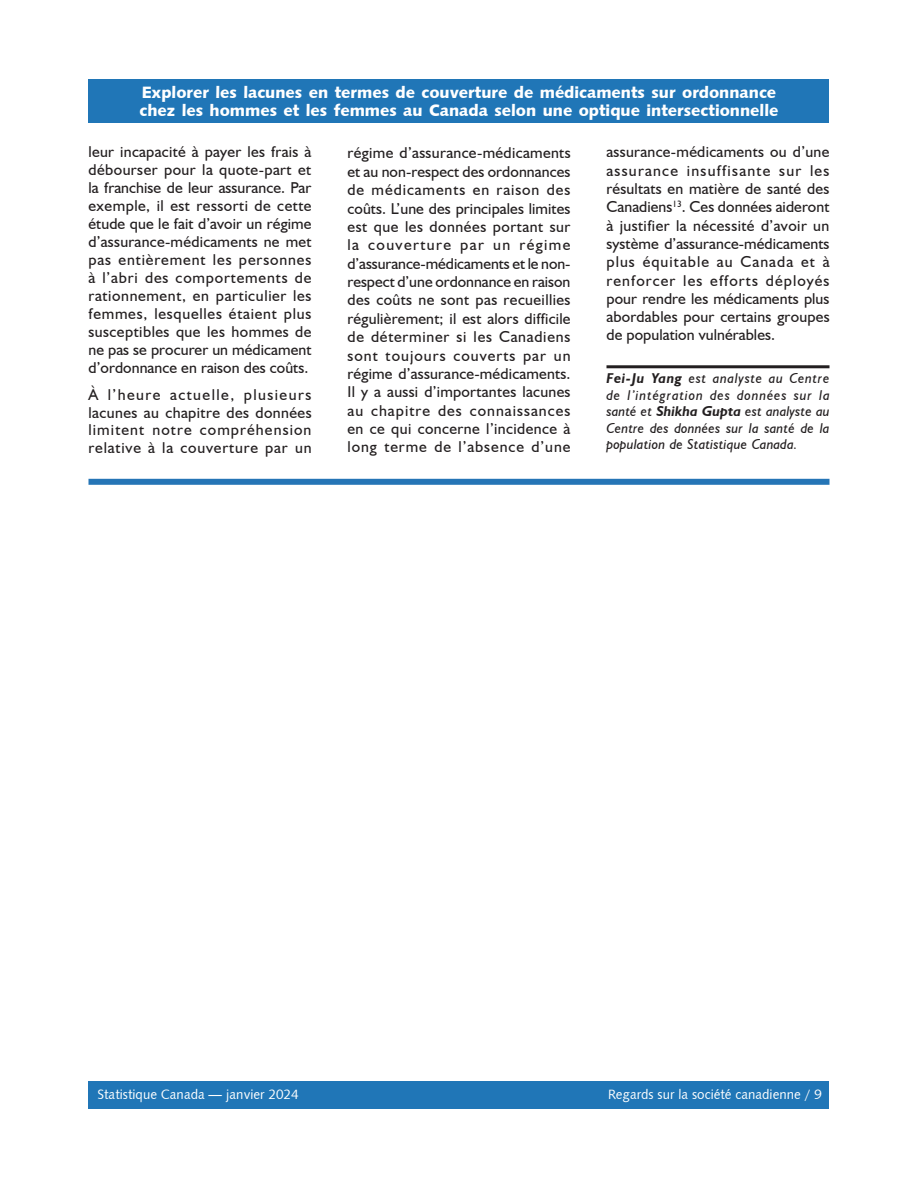
<style>
.page{position:relative;width:918px;height:1188px;background:#fff}
.page>*{position:absolute;margin:0;border:0;box-sizing:border-box;transform-origin:0 0}
.t1{font:16.5px/18px "Humanist 531 BT Black A";color:#fff}
.t2{font:15.75px/18.5px "Humanist 521 BT";letter-spacing:.02em;color:#231f20;text-align:justify}
.t3{font:italic 14.25px/16.5px "Humanist 521 BT";letter-spacing:.01em;color:#231f20;text-align:justify}
.t4{font:13.5px "Humanist 531 BT Roman A";color:#fff}
.s1{font-weight:700}
</style>
<div class="page">
<div style="left:88px;top:1081px;width:742px;height:27px;background:#2076b7"></div>
<div style="left:88px;top:80px;width:742px;height:43px;background:#2076b7"></div>
<hr style="left:606px;top:365px;width:224px;height:3px;background:#231f20">
<div style="left:88px;top:479px;width:742px;height:6px;background:#2575b6"></div>
<p class="t1" style="left:140px;top:83px;width:640px">Explorer les lacunes en termes de couverture de médicaments sur ordonnance chez les hommes et les femmes au Canada selon une optique intersectionnelle</p>
<p class="t2" style="left:88px;top:142px;width:225px;line-height:18px">leur incapacité à payer les frais à débourser pour la quote-part et la franchise de leur assurance. Par exemple, il est ressorti de cette étude que le fait d’avoir un régime d’assurance-médicaments ne met pas entièrement les personnes à l’abri des comportements de rationnement, en particulier les femmes, lesquelles étaient plus susceptibles que les hommes de ne pas se procurer un médicament d’ordonnance en raison des coûts.</p>
<p class="t2" style="left:88px;top:386px;width:225px;line-height:17.7px">À l’heure actuelle, plusieurs lacunes au chapitre des données limitent notre compréhension relative à la couverture par un</p>
<p class="t1" style="left:126px;top:83px;width:668px">Les symptômes à long terme de la COVID-19 au sein e la population ca adienne</p>
<p class="t2" style="left:347px;top:143px;width:225px">régime d’assurance-médicaments et au non-respect des ordonnances de médicaments en raison des coûts. L’une des principales limites est que les données portant sur la couverture par un régime d’assurance-médicaments et le non&shy;respect d’une ordonnance en raison des coûts ne sont pas recueillies régulièrement; il est alors difficile de déterminer si les Canadiens sont toujours couverts par un régime d’assurance-médicaments.<br>Il y a aussi d’importantes lacunes au chapitre des connaissances en ce qui concerne l’incidence à long terme de l’absence d’une</p>
<p class="t2" style="left:606px;top:142px;width:225px">assurance-médicaments ou d’une assurance insuffisante sur les résultats en matière de santé des Canadiens<sup>13</sup>. Ces données aideront à justifier la nécessité d’avoir un système d’assurance-médicaments plus équitable au Canada et à renforcer les efforts déployés pour rendre les médicaments plus abordables pour certains groupes de population vulnérables.</p>
<p class="t3" style="left:606px;top:370px;width:225px"><span class="s1">Fei-Ju Yang</span> est analyste au Centre de l’intégration des données sur la santé et <span class="s1">Shikha Gupta</span> est analyste au Centre des données sur la santé de la population de Statistique Canada.</p>
<p class="t4" style="left:98px;top:1086px;width:203px">Statistique Canada — janvier 2024</p>
<p class="t4" style="left:608px;top:1086px;width:215px">Regards sur la société canadienne / 9</p>
</div>
